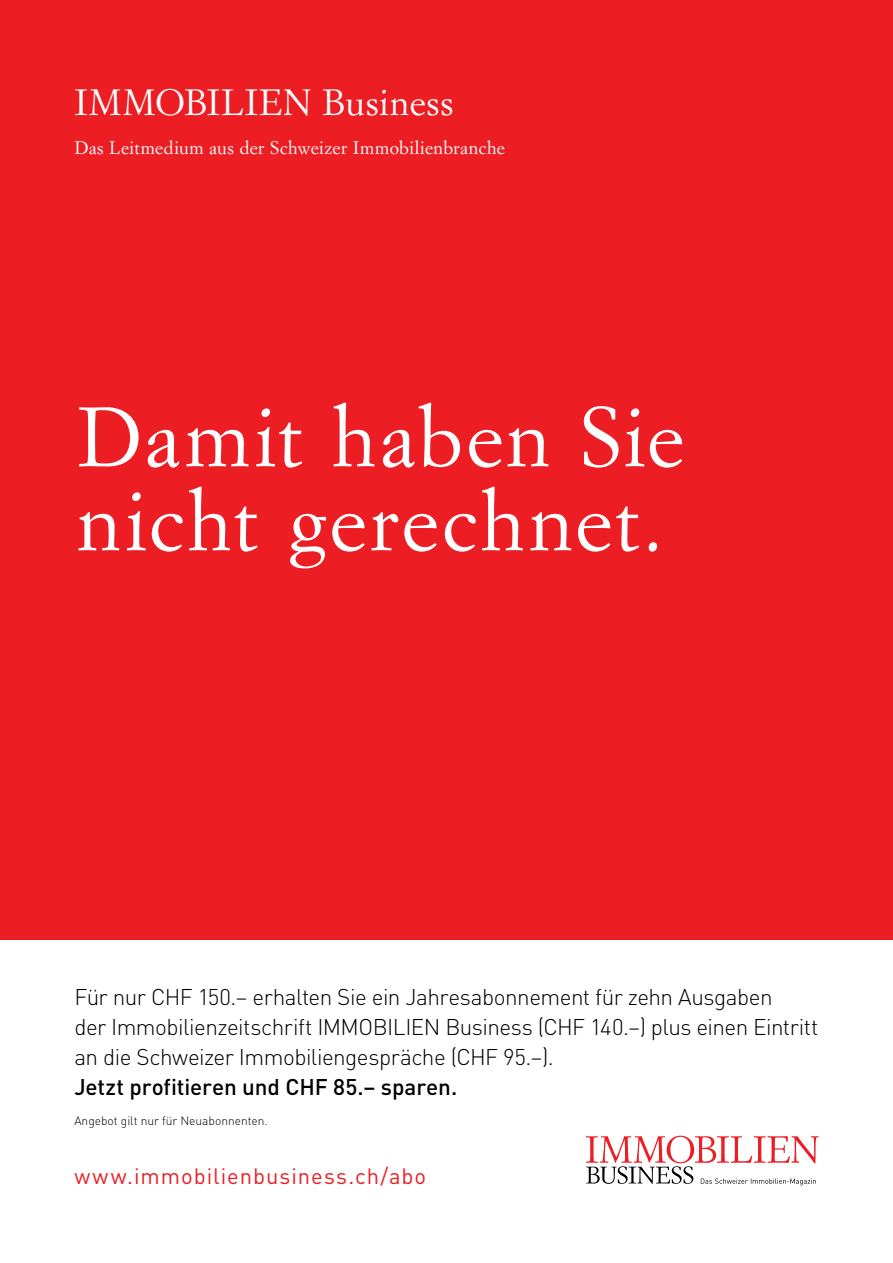
<style>
.page{position:relative;width:893px;height:1263px;background:#fff}
.page>*{position:absolute;margin:0;border:0;box-sizing:border-box;transform-origin:0 0}
.t1{font:82.5px/84px "Simoncini Garamond Std";letter-spacing:.03em;color:#fff}
.t2{font:36px "Simoncini Garamond Std";letter-spacing:.015em;color:#fff}
.t3{font:300 22.5px/30px "DIN Pro";letter-spacing:-.025em;color:#000}
.t4{font:500 22.5px "DIN Pro";letter-spacing:-.005em;color:#000}
.t5{font:22.05px "DIN Pro";letter-spacing:.045em;color:#ed1d24}
.t6{font:18px "Simoncini Garamond Std";letter-spacing:.02em;color:#fff}
.t7{font:300 12px "DIN Pro";color:#000}
</style>
<div class="page">
<div style="left:0;top:0;width:893px;height:940px;background:#ed1d24"></div>
<svg style="left:586px;top:1136px;width:233px;height:49px"></svg>
<h2 class="t2" style="left:74px;top:80px;width:381px">IMMOBILIEN Business</h2>
<p class="t6" style="left:74px;top:136px;width:432px">Das Leitmedium aus der Schweizer Immobilienbranche</p>
<h1 class="t1" style="left:77px;top:394px;width:608px">Damit haben Sie nicht gerechnet.</h1>
<p class="t3" style="left:74px;top:979px;width:746px">Für nur CHF 150.– erhalten Sie ein Jahresabonnement für zehn Ausgaben<br>der Immobilienzeitschrift IMMOBILIEN Business (CHF 140.–) plus einen Eintritt an die Schweizer Immobiliengespräche (CHF 95.–).</p>
<p class="t4" style="left:74px;top:1068px;width:384px">Jetzt profitieren und CHF 85.– sparen.</p>
<p class="t7" style="left:74px;top:1111px;width:195px">Angebot gilt nur für Neuabonnenten.</p>
<p class="t5" style="left:74px;top:1159px;width:353px">www.immobilienbusiness.ch/abo</p>
</div>
